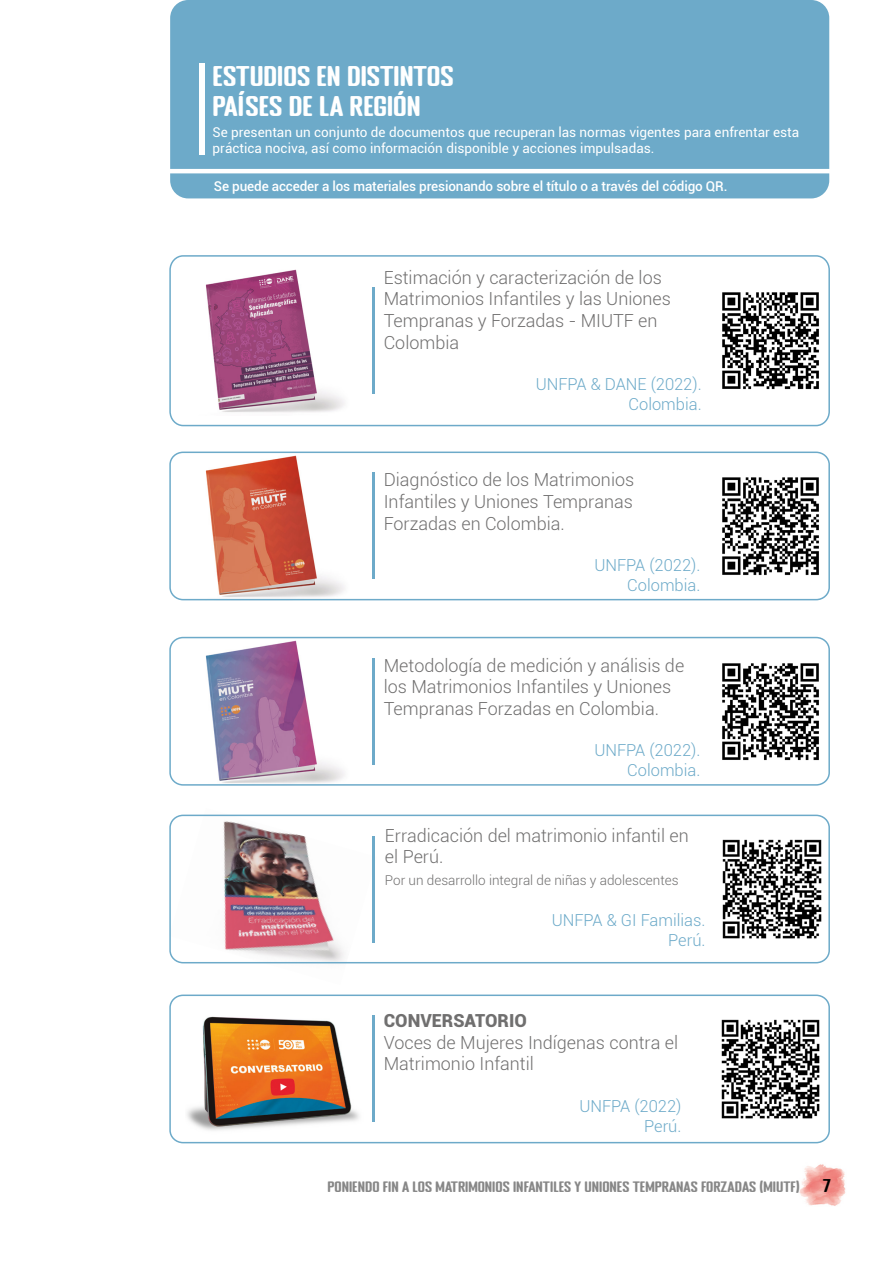
<style>
.page{position:relative;width:893px;height:1263px;background:#fff}
.page>*{position:absolute;margin:0;border:0;box-sizing:border-box;transform-origin:0 0}
.t1{font:25.5px/30.6px "PASTI";color:#fff}
.t2{font:300 18px/21.6px "Roboto";color:#706f6f}
.t3{font:900 18px "Roboto";color:#706f6f}
.t4{font:300 16.5px/19.8px "Roboto";color:#6daac9;text-align:right}
.t5{font:16.5px "PASTI";color:#000}
.t6{font:13.5px/16.2px "Roboto";color:#fff}
.t7{font:500 13.5px "Roboto";letter-spacing:-.01em;color:#fff}
.t8{font:13.5px "PASTI";color:#878787}
.t9{font:300 13.5px "Roboto";color:#706f6f}
</style>
<div class="page">
<img style="left:799px;top:1164px;width:47px;height:42px">
<div style="left:170px;top:0;width:659px;height:198px;background:#6daac9;border-radius:18px"></div>
<hr style="left:167px;top:169px;width:663px;height:4px;background:#fff">
<div style="left:199px;top:63px;width:5px;height:92px;background:#fff"></div>
<img style="left:722px;top:839px;width:100px;height:100px">
<img style="left:170px;top:814px;width:207px;height:150px">
<div style="left:169px;top:815px;width:661px;height:148px;border:2px solid #6daac9;border-radius:13px"></div>
<hr style="left:372px;top:836px;width:3px;height:106px;background:#6daac9">
<div style="left:169px;top:994px;width:661px;height:149px;border:2px solid #6daac9;border-radius:13px"></div>
<img style="left:721px;top:1019px;width:99px;height:100px">
<hr style="left:372px;top:1016px;width:3px;height:106px;background:#6daac9">
<img style="left:187px;top:1016px;width:172px;height:115px">
<img style="left:172px;top:640px;width:173px;height:143px">
<div style="left:169px;top:637px;width:661px;height:149px;border:2px solid #6daac9;border-radius:13px"></div>
<img style="left:722px;top:663px;width:97px;height:98px">
<hr style="left:372px;top:658px;width:3px;height:106px;background:#6daac9">
<img style="left:170px;top:452px;width:175px;height:148px">
<div style="left:169px;top:452px;width:661px;height:148px;border:2px solid #6daac9;border-radius:13px"></div>
<img style="left:722px;top:477px;width:97px;height:99px">
<hr style="left:372px;top:473px;width:3px;height:106px;background:#6daac9">
<img style="left:205px;top:269px;width:140px;height:144px">
<div style="left:169px;top:255px;width:661px;height:171px;border:2px solid #6daac9;border-radius:14px"></div>
<img style="left:722px;top:292px;width:97px;height:98px">
<hr style="left:372px;top:288px;width:3px;height:106px;background:#6daac9">
<h1 class="t1" style="left:213px;top:60px;width:243px">ESTUDIOS EN DISTINTOS<br>PAÍSES DE LA REGIÓN</h1>
<p class="t6" style="left:213px;top:124px;width:588px">Se presentan un conjunto de documentos que recuperan las normas vigentes para enfrentar esta práctica nociva, así como información disponible y acciones impulsadas.</p>
<p class="t7" style="left:214px;top:177px;width:515px">Se puede acceder a los materiales presionando sobre el título o a través del código QR.</p>
<p class="t2" style="left:384px;top:266px;width:289px">Estimación y caracterización de los<br>Matrimonios Infantiles y las Uniones<br>Tempranas y Forzadas - MIUTF en<br>Colombia</p>
<p class="t4" style="left:536px;top:374px;width:167px">UNFPA &amp; DANE (2022).<br>Colombia.</p>
<p class="t2" style="left:384px;top:469px;width:252px;text-align:justify">Diagnóstico de los Matrimonios Infantiles y Uniones Tempranas Forzadas en Colombia.</p>
<p class="t4" style="left:594px;top:555px;width:107px">UNFPA (2022).<br>Colombia.</p>
<p class="t2" style="left:384px;top:654px;width:302px">Metodología de medición y análisis de los Matrimonios Infantiles y Uniones<br>Tempranas Forzadas en Colombia.</p>
<p class="t4" style="left:594px;top:740px;width:107px">UNFPA (2022).<br>Colombia.</p>
<p class="t2" style="left:385px;top:824px;width:305px">Erradicación del matrimonio infantil en el Perú.</p>
<p class="t9" style="left:385px;top:870px;width:295px">Por un desarrollo integral de niñas y adolescentes</p>
<p class="t4" style="left:552px;top:910px;width:155px">UNFPA &amp; GI Familias.<br>Perú.</p>
<p class="t3" style="left:384px;top:1008px;width:145px">CONVERSATORIO</p>
<p class="t2" style="left:384px;top:1031px;width:296px">Voces de Mujeres Indígenas contra el<br>Matrimonio Infantil</p>
<p class="t4" style="left:579px;top:1095px;width:103px">UNFPA (2022)<br>Perú.</p>
<p class="t8" style="left:327px;top:1178px;width:474px">PONIENDO FIN A LOS MATRIMONIOS INFANTILES Y UNIONES TEMPRANAS FORZADAS (MIUTF)</p>
<p class="t5" style="left:823px;top:1176px;width:10px">7</p>
</div>
